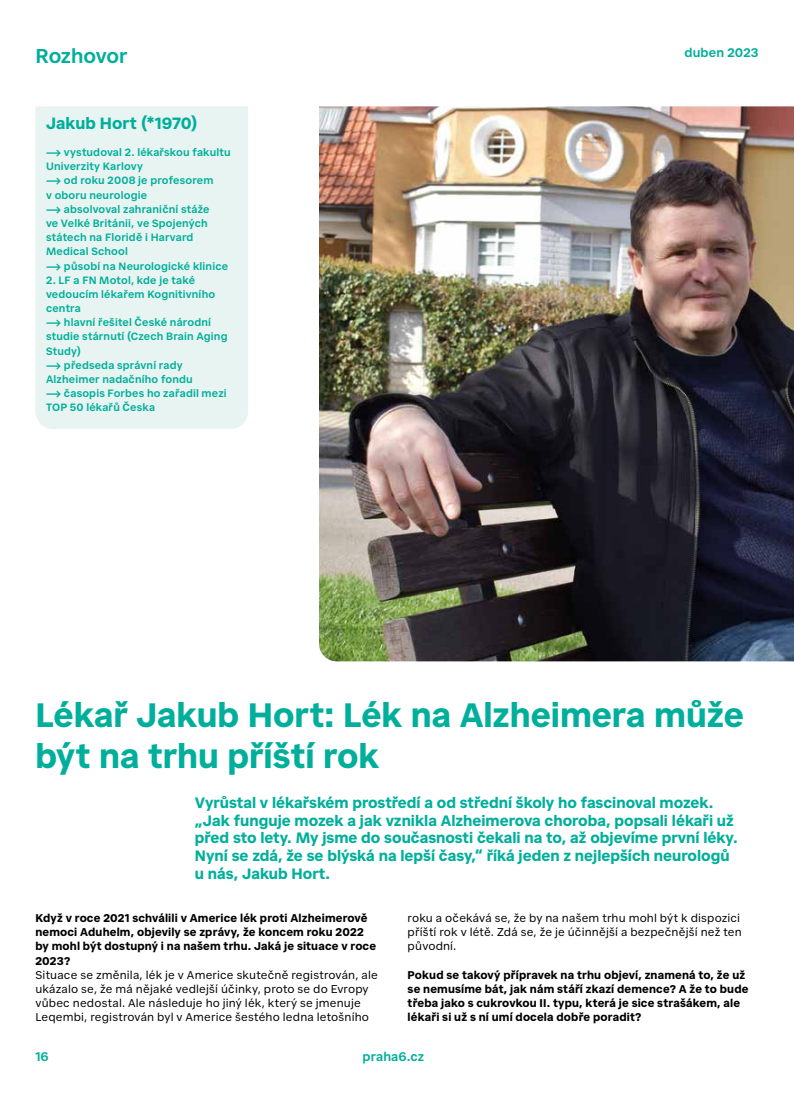
<style>
.page{position:relative;width:794px;height:1110px;background:#fff}
.page>*{position:absolute;margin:0;border:0;box-sizing:border-box;transform-origin:0 0}
.t1{font:700 33.75px/40.5px "Civil Premium";color:#00af9b}
.t2{font:600 20px "Civil Premium";letter-spacing:-.015em;color:#00af9b}
.t3{font:700 16.25px "Civil Premium";color:#00af9b}
.t4{font:700 15px/17.9px "Civil Premium";color:#00af9b}
.t5{font:600 12.5px "Civil Premium";letter-spacing:.01em;color:#00af9b}
.t6{font:700 11.25px/14.1px "Civil Premium";letter-spacing:.015em;color:#000}
.t7{font:11.25px/14.1px "Civil Premium";letter-spacing:.015em;color:#000}
.t8{font:600 10.62px/14.1px "Civil Premium";letter-spacing:.015em;color:#00af9b}
</style>
<div class="page">
<div style="left:35px;top:106px;width:213px;height:323px;background:#e8f4f1"></div>
<img style="left:319px;top:106px;width:475px;height:555px">
<h2 class="t2" style="left:35px;top:41px;width:93px">Rozhovor</h2>
<p class="t5" style="left:684px;top:43px;width:75px">duben 2023</p>
<h3 class="t3" style="left:46px;top:111px;width:153px">Jakub Hort (*1970)</h3>
<p class="t8" style="left:46px;top:144px;width:186px">⟶ vystudoval 2. lékařskou fakultu<br>Univerzity Karlovy<br>⟶ od roku 2008 je profesorem<br>v oboru neurologie<br>⟶ absolvoval zahraniční stáže<br>ve Velké Británii, ve Spojených státech na Floridě i Harvard<br>Medical School<br>⟶ působí na Neurologické klinice</p>
<p class="t8" style="left:46px;top:272px;width:183px">2. LF a FN Motol, kde je také vedoucím lékařem Kognitivního centra<br>⟶ hlavní řešitel České národní studie stárnutí (Czech Brain Aging<br>Study)<br>⟶ předseda správní rady<br>Alzheimer nadačního fondu<br>⟶ časopis Forbes ho zařadil mezi<br>TOP 50 lékařů Česka</p>
<h1 class="t1" style="left:35px;top:691px;width:710px">Lékař Jakub Hort: Lék na Alzheimera může být na trhu příští rok</h1>
<p class="t4" style="left:195px;top:792px;width:544px">Vyrůstal v lékařském prostředí a od střední školy ho fascinoval mozek. „Jak funguje mozek a jak vznikla Alzheimerova choroba, popsali lékaři už před sto lety. My jsme do současnosti čekali na to, až objevíme první léky.<br>Nyní se zdá, že se blýská na lepší časy,“ říká jeden z nejlepších neurologů u nás, Jakub Hort.</p>
<p class="t6" style="left:35px;top:909px;width:342px">Když v roce 2021 schválili v Americe lék proti Alzheimerově nemoci Aduhelm, objevily se zprávy, že koncem roku 2022 by mohl být dostupný i na našem trhu. Jaká je situace v roce 2023?</p>
<p class="t7" style="left:35px;top:966px;width:344px">Situace se změnila, lék je v Americe skutečně registrován, ale ukázalo se, že má nějaké vedlejší účinky, proto se do Evropy vůbec nedostal. Ale následuje ho jiný lék, který se jmenuje Leqembi, registrován byl v Americe šestého ledna letošního</p>
<p class="t7" style="left:407px;top:909px;width:335px">roku a očekává se, že by na našem trhu mohl být k dispozici příští rok v létě. Zdá se, že je účinnější a bezpečnější než ten původní.</p>
<p class="t6" style="left:407px;top:966px;width:342px">Pokud se takový přípravek na trhu objeví, znamená to, že už se nemusíme bát, jak nám stáří zkazí demence? A že to bude třeba jako s cukrovkou II. typu, která je sice strašákem, ale lékaři si už s ní umí docela dobře poradit?</p>
<p class="t5" style="left:35px;top:1047px;width:15px">16</p>
<p class="t5" style="left:363px;top:1047px;width:63px">praha6.cz</p>
</div>
